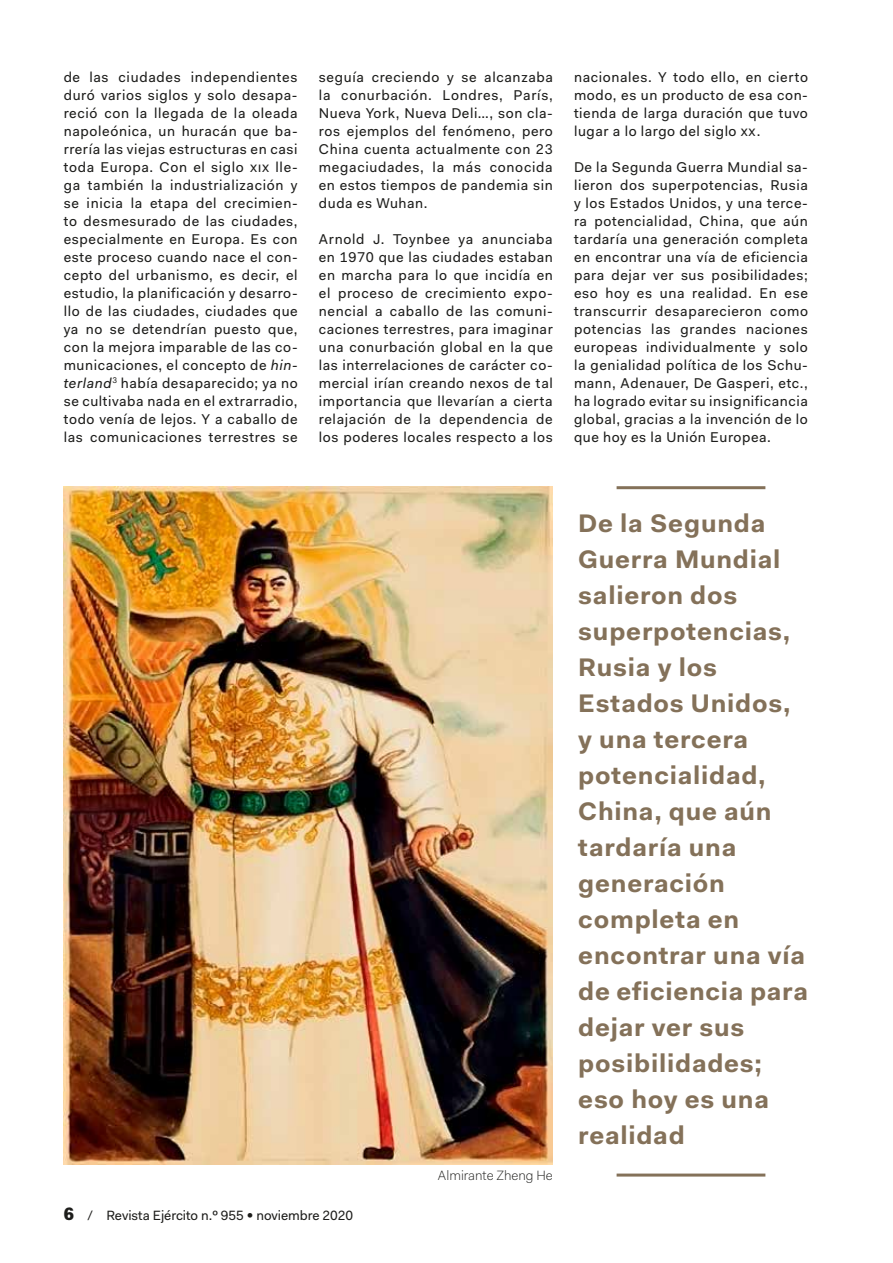
<style>
.page{position:relative;width:893px;height:1263px;background:#fff}
.page>*{position:absolute;margin:0;border:0;box-sizing:border-box;transform-origin:0 0}
.t1{font:700 25.5px/36px "Fakt Pro";letter-spacing:.03em;color:#847159}
.t2{font:14.25px/18px "Fakt Pro";letter-spacing:.04em;color:#1d1d1b;text-align:justify}
.t3{font:13.5px "Fakt Pro";color:#1d1d1b}
.t4{font:300 13.5px "Fakt Pro";color:#1d1d1b}
.s1{font-style:italic}
.s2{font-weight:900;font-size:18px}
</style>
<div class="page">
<img style="left:64px;top:487px;width:489px;height:677px">
<hr style="left:617px;top:486px;width:148px;height:3px;background:#847159">
<hr style="left:617px;top:1173px;width:148px;height:3px;background:#847159">
<p class="t2" style="left:64px;top:68px;width:235px">de las ciudades independientes duró varios siglos y solo desapa&shy;reció con la llegada de la oleada napoleónica, un huracán que ba&shy;rrería las viejas estructuras en casi toda Europa. Con el siglo xix lle&shy;ga también la industrialización y se inicia la etapa del crecimien&shy;to desmesurado de las ciudades, especialmente en Europa. Es con este proceso cuando nace el con&shy;cepto del urbanismo, es decir, el estudio, la planificación y desarro&shy;llo de las ciudades, ciudades que ya no se detendrían puesto que, con la mejora imparable de las co&shy;municaciones, el concepto de <span class="s1">hin&shy;terland</span><sup>3</sup> había desaparecido; ya no se cultivaba nada en el extrarradio, todo venía de lejos. Y a caballo de las comunicaciones terrestres se</p>
<p class="t2" style="left:319px;top:68px;width:235px">seguía creciendo y se alcanzaba la conurbación. Londres, París, Nueva York, Nueva Deli…, son cla&shy;ros ejemplos del fenómeno, pero China cuenta actualmente con 23 megaciudades, la más conocida en estos tiempos de pandemia sin duda es Wuhan.</p>
<p class="t2" style="left:319px;top:230px;width:235px">Arnold J. Toynbee ya anunciaba en 1970 que las ciudades estaban en marcha para lo que incidía en el proceso de crecimiento expo&shy;nencial a caballo de las comuni&shy;caciones terrestres, para imaginar una conurbación global en la que las interrelaciones de carácter co&shy;mercial irían creando nexos de tal importancia que llevarían a cierta relajación de la dependencia de los poderes locales respecto a los</p>
<p class="t2" style="left:574px;top:68px;width:235px">nacionales. Y todo ello, en cierto modo, es un producto de esa con&shy;tienda de larga duración que tuvo lugar a lo largo del siglo xx.</p>
<p class="t2" style="left:574px;top:158px;width:235px">De la Segunda Guerra Mundial sa&shy;lieron dos superpotencias, Rusia y los Estados Unidos, y una terce&shy;ra potencialidad, China, que aún tardaría una generación completa en encontrar una vía de eficiencia para dejar ver sus posibilidades; eso hoy es una realidad. En ese transcurrir desaparecieron como potencias las grandes naciones europeas individualmente y solo la genialidad política de los Schu&shy;mann, Adenauer, De Gasperi, etc., ha logrado evitar su insignificancia global, gracias a la invención de lo que hoy es la Unión Europea.</p>
<p class="t3" style="left:64px;top:1207px;width:291px"><span class="s2">6</span> / Revista Ejército n.º 955 • noviembre 2020</p>
<p class="t4" style="left:438px;top:1166px;width:117px">Almirante Zheng He</p>
<p class="t1" style="left:578px;top:505px;width:231px">De la Segunda<br>Guerra Mundial salieron dos superpotencias,<br>Rusia y los<br>Estados Unidos, y una tercera potencialidad,<br>China, que aún tardaría una generación completa en encontrar una vía de eficiencia para dejar ver sus posibilidades; eso hoy es una realidad</p>
</div>
